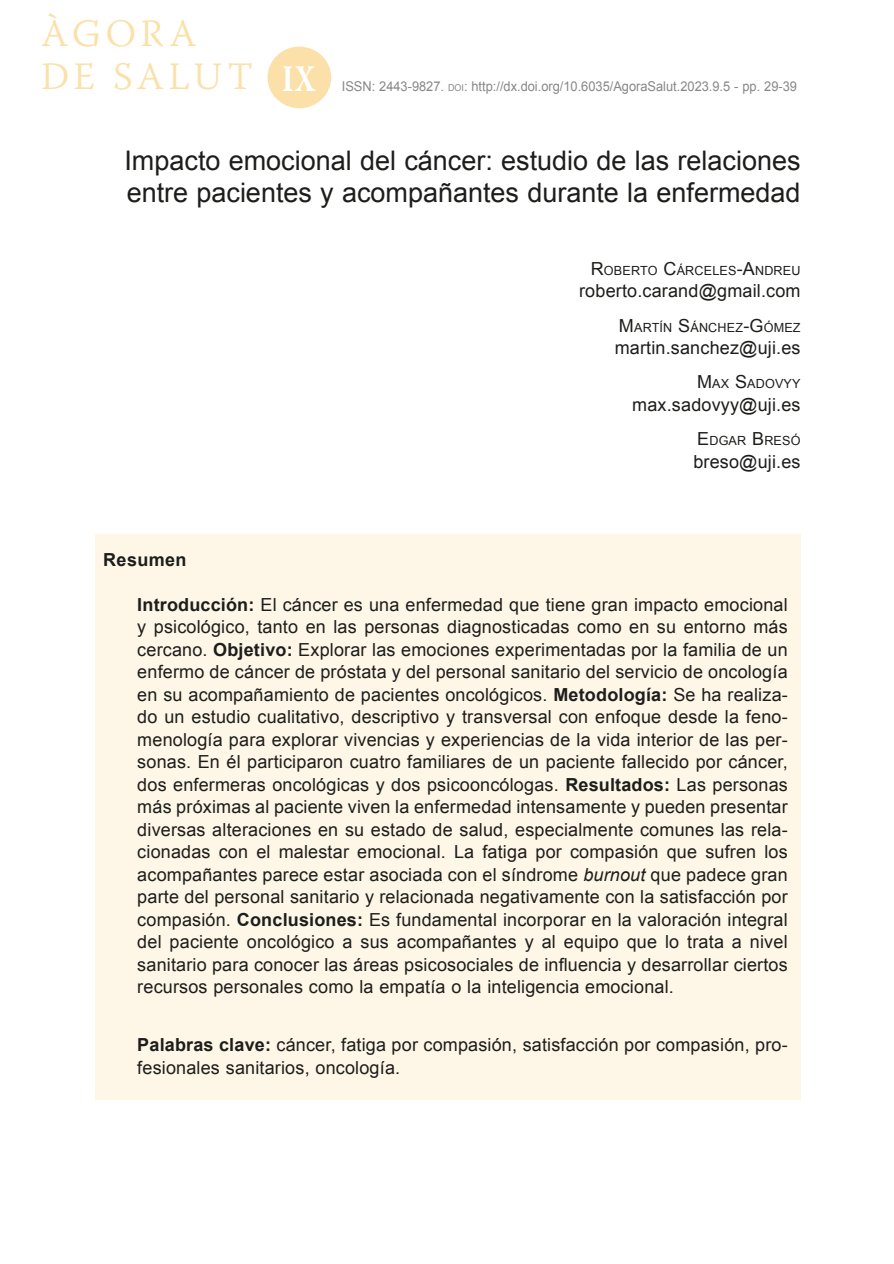
<style>
.page{position:relative;width:894px;height:1264px;background:#fff}
.page>*{position:absolute;margin:0;border:0;box-sizing:border-box;transform-origin:0 0}
.t1{font:300 38.7px/42.6px "Warnock Pro";letter-spacing:.11em;color:#fbe1a9}
.t2{font:27px/32.4px "Arial";color:#1d1d1b}
.t3{font:18px/22.5px "Arial";letter-spacing:.01em;color:#1d1d1b;text-align:justify}
.t4{font:700 18px "Arial";color:#1d1d1b}
.t5{font:13.5px "Arial";color:#878787;scale:.95 1}
.t6{font:12.6px "Arial";letter-spacing:.015em;color:#1d1d1b}
.s1{font-weight:700;font-size:37.5px;color:#fff}
.s2{font-style:inherit}
.s3{font-size:9.45px}
.s4{font-size:18px}
.s5{font-weight:700}
.s6{font-style:italic}
</style>
<div class="page">
<div style="left:95px;top:534px;width:706px;height:565px;background:#fef7e8"></div>
<div style="left:268px;top:47px;width:63px;height:61px;background:#fbe1a9;border-radius:50%"></div>
<h1 class="t1" style="left:41px;top:12px;width:276px">ÀGORA<br>DE SALUT <span class="s1">IX</span></h1>
<p class="t5" style="left:342px;top:78px;width:481px">ISSN: 2443-9827<span class="s2">.</span> <span class="s3">DOI</span> <span class="s2">:</span> http://dx.doi.org/10.6035/AgoraSalut.2023.9.5 - pp. 29-39</p>
<h2 class="t2" style="left:124px;top:144px;width:678px">Impacto emocional del cáncer: estudio de las relaciones entre pacientes y acompañantes durante la enfermedad</h2>
<p class="t6" style="left:591px;top:262px;width:211px"><span class="s4">R</span>OBERTO <span class="s4">C</span>ÁRCELES<span class="s4">-A</span>N DREU</p>
<p class="t3" style="left:579px;top:280px;width:223px">roberto.carand@gmail.com</p>
<p class="t6" style="left:619px;top:319px;width:183px"><span class="s4">M</span>ARTÍN <span class="s4">S</span>ÁN CHEZ<span class="s4">-G</span> ÓMEZ</p>
<p class="t3" style="left:615px;top:337px;width:187px">martin.sanchez@uji.es</p>
<p class="t6" style="left:697px;top:376px;width:105px"><span class="s4">M</span>AX <span class="s4">S</span>ADOVYY</p>
<p class="t3" style="left:632px;top:394px;width:170px">max.sadovyy@uji.es</p>
<p class="t6" style="left:697px;top:433px;width:105px"><span class="s4">E</span> DGAR <span class="s4">B</span>RESÓ</p>
<p class="t3" style="left:693px;top:450px;width:109px">breso@uji.es</p>
<p class="t4" style="left:103px;top:548px;width:85px">Resumen</p>
<p class="t3" style="left:137px;top:594px;width:652px"><span class="s5">Introducción:</span> El cáncer es una enfermedad que tiene gran impacto emocional y psicológico, tanto en las personas diagnosticadas como en su entorno más cercano. <span class="s5">Objetivo:</span> Explorar las emociones experimentadas por la familia de un enfermo de cáncer de próstata y del personal sanitario del servicio de oncología en su acompañamiento de pacientes oncológicos. <span class="s5">Metodología:</span> Se ha realiza&shy;do un estudio cualitativo, descriptivo y transversal con enfoque desde la feno&shy;menología para explorar vivencias y experiencias de la vida interior de las per&shy;sonas. En él participaron cuatro familiares de un paciente fallecido por cáncer, dos enfermeras oncológicas y dos psicooncólogas. <span class="s5">Resultados:</span> Las personas más próximas al paciente viven la enfermedad intensamente y pueden presentar diversas alteraciones en su estado de salud, especialmente comunes las rela&shy;cionadas con el malestar emocional. La fatiga por compasión que sufren los acompañantes parece estar asociada con el síndrome <span class="s6">burnout</span> que padece gran parte del personal sanitario y relacionada negativamente con la satisfacción por compasión. <span class="s5">Conclusiones:</span> Es fundamental incorporar en la valoración integral del paciente oncológico a sus acompañantes y al equipo que lo trata a nivel sanitario para conocer las áreas psicosociales de influencia y desarrollar ciertos recursos personales como la empatía o la inteligencia emocional.</p>
<p class="t3" style="left:137px;top:1034px;width:652px"><span class="s5">Palabras clave:</span> cáncer, fatiga por compasión, satisfacción por compasión, pro&shy;fesionales sanitarios, oncología.</p>
</div>
